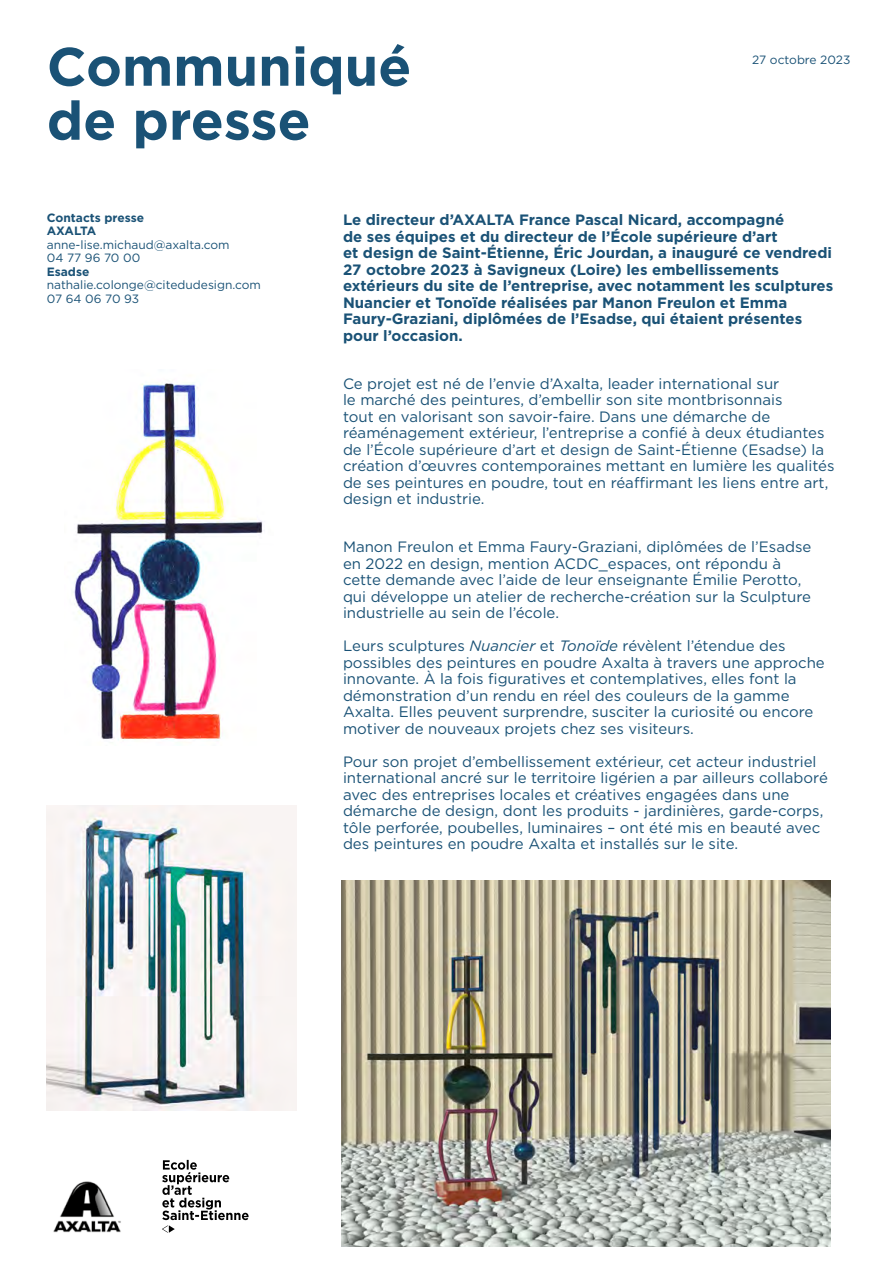
<style>
.page{position:relative;width:893px;height:1263px;background:#fff}
.page>*{position:absolute;margin:0;border:0;box-sizing:border-box;transform-origin:0 0}
.t1{font:700 54px/54px "Gotham";color:#1a5276}
.t2{font:15px/16.5px "Gotham";color:#1a5276}
.t3{font:700 15px/16.5px "Gotham";color:#1a5276}
.t4{font:12px/13.5px "Gotham";color:#1a5276}
.t5{font:700 12px "Gotham";color:#1a5276}
.s1{font-style:italic}
</style>
<div class="page">
<svg style="left:162px;top:1160px;width:87px;height:73px"></svg>
<img style="left:53px;top:1181px;width:68px;height:52px">
<img style="left:342px;top:880px;width:489px;height:366px">
<img style="left:47px;top:805px;width:250px;height:305px">
<img style="left:74px;top:383px;width:189px;height:357px">
<p class="t1" style="left:47px;top:39px;width:366px">Communiqué de presse</p>
<p class="t4" style="left:752px;top:52px;width:100px">27 octobre 2023</p>
<p class="t5" style="left:47px;top:209px;width:99px">Contacts presse</p>
<p class="t5" style="left:47px;top:223px;width:51px">AXALTA</p>
<p class="t4" style="left:47px;top:237px;width:184px">anne-lise.michaud@axalta.com<br>04 77 96 70 00</p>
<p class="t5" style="left:47px;top:263px;width:44px">Esadse</p>
<p class="t4" style="left:47px;top:278px;width:216px">nathalie.colonge@citedudesign.com</p>
<p class="t4" style="left:47px;top:291px;width:94px">07 64 06 70 93</p>
<p class="t3" style="left:343px;top:212px;width:492px">Le directeur d’AXALTA France Pascal Nicard, accompagné<br>de ses équipes et du directeur de l’École supérieure d’art<br>et design de Saint-Étienne, Éric Jourdan, a inauguré ce vendredi 27 octobre 2023 à Savigneux (Loire) les embellissements extérieurs du site de l’entreprise, avec notamment les sculptures Nuancier et Tonoïde réalisées par Manon Freulon et Emma Faury-Graziani, diplômées de l’Esadse, qui étaient présentes pour l’occasion.</p>
<p class="t2" style="left:343px;top:375px;width:493px">Ce projet est né de l’envie d’Axalta, leader international sur<br>le marché des peintures, d’embellir son site montbrisonnais<br>tout en valorisant son savoir-faire. Dans une démarche de réaménagement extérieur, l’entreprise a confié à deux étudiantes de l’École supérieure d’art et design de Saint-Étienne (Esadse) la création d’œuvres contemporaines mettant en lumière les qualités de ses peintures en poudre, tout en réaffirmant les liens entre art, design et industrie.</p>
<p class="t2" style="left:343px;top:538px;width:470px">Manon Freulon et Emma Faury-Graziani, diplômées de l’Esadse en 2022 en design, mention ACDC_espaces, ont répondu à cette demande avec l’aide de leur enseignante Émilie Perotto, qui développe un atelier de recherche-création sur la Sculpture industrielle au sein de l’école.</p>
<p class="t2" style="left:343px;top:637px;width:483px">Leurs sculptures <span class="s1">Nuancier</span> et <span class="s1">Tonoïde</span> révèlent l’étendue des possibles des peintures en poudre Axalta à travers une approche innovante. À la fois figuratives et contemplatives, elles font la démonstration d’un rendu en réel des couleurs de la gamme Axalta. Elles peuvent surprendre, susciter la curiosité ou encore motiver de nouveaux projets chez ses visiteurs.</p>
<p class="t2" style="left:343px;top:753px;width:486px">Pour son projet d’embellissement extérieur, cet acteur industriel international ancré sur le territoire ligérien a par ailleurs collaboré avec des entreprises locales et créatives engagées dans une démarche de design, dont les produits - jardinières, garde-corps, tôle perforée, poubelles, luminaires – ont été mis en beauté avec des peintures en poudre Axalta et installés sur le site.</p>
</div>
